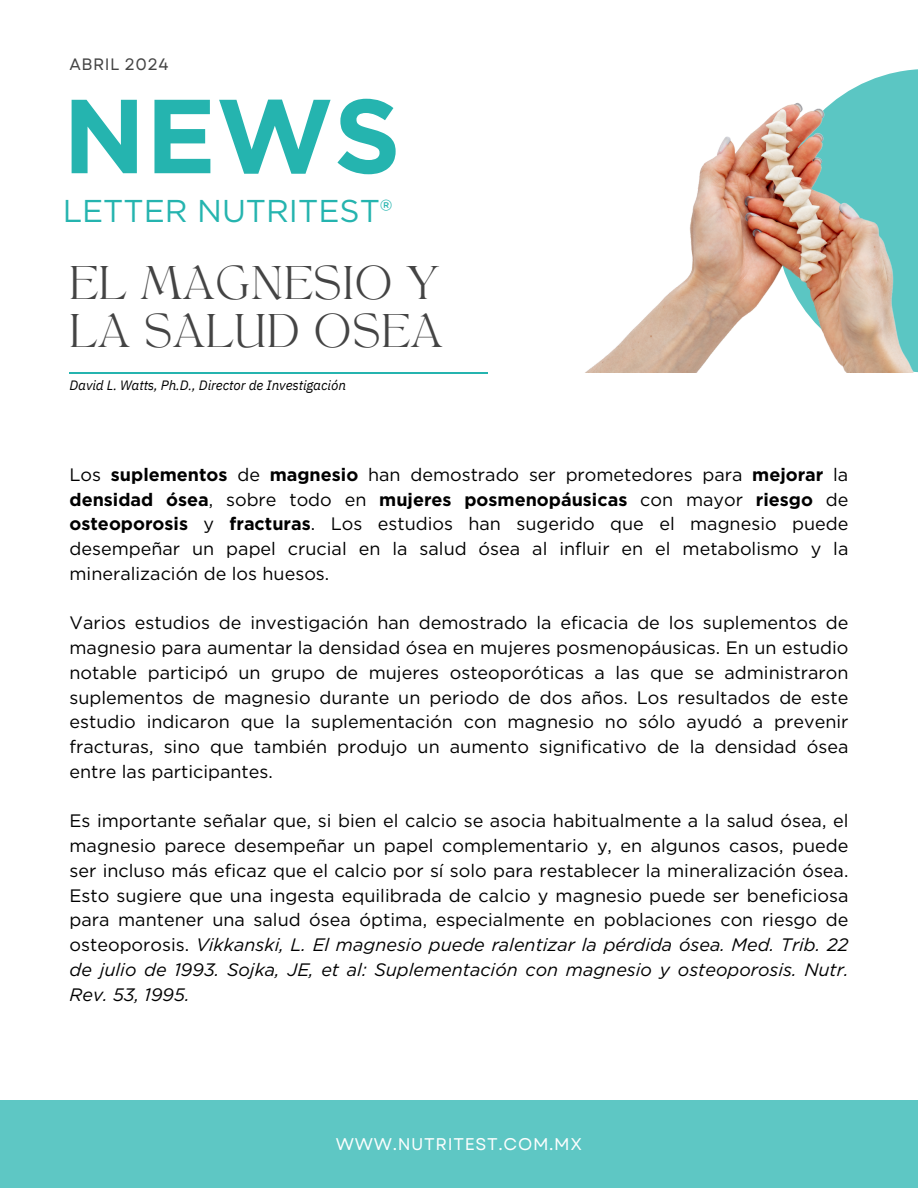
<style>
.page{position:relative;width:918px;height:1188px;background:#fff}
.page>*{position:absolute;margin:0;border:0;box-sizing:border-box;transform-origin:0 0}
.t1{font:700 105px "Gotham";color:#25b4af}
.t2{font:33px/48.3px "TANAEGEAN";letter-spacing:.03em;color:#444}
.t3{font:31.5px "Gotham";color:#25b4af}
.t4{font:18px/24.8px "Gotham";color:#000;text-align:justify}
.t5{font:16.95px "Garet";letter-spacing:.04em;color:#fdfefe}
.t6{font:16.5px "Garet";letter-spacing:.03em;color:#444}
.t7{font:italic 13.5px "IBM Plex Sans";letter-spacing:-.005em;color:#000}
.s1{font-weight:700}
.s2{font-style:italic}
</style>
<div class="page">
<div style="left:0;top:1100px;width:918px;height:88px;background:#5ec7c4"></div>
<img style="left:585px;top:69px;width:331px;height:304px">
<hr style="left:70px;top:372px;width:418px;height:2px;background:#25b4af">
<h3 class="t6" style="left:70px;top:52px;width:101px">ABRIL 2024</h3>
<h3 class="t1" style="left:63px;top:72px;width:340px">NEWS</h3>
<h3 class="t3" style="left:63px;top:192px;width:331px">LETTER NUTRITEST®</h3>
<h1 class="t2" style="left:70px;top:264px;width:375px">EL MAGNESIO Y<br>LA SALUD OSEA</h1>
<h3 class="t7" style="left:70px;top:376px;width:278px">David L. Watts, Ph.D., Director de Investigación</h3>
<h1 class="t4" style="left:70px;top:462px;width:780px">Los <span class="s1">suplementos</span> de <span class="s1">magnesio</span> han demostrado ser prometedores para <span class="s1">mejorar</span> la <span class="s1">densidad ósea</span>, sobre todo en <span class="s1">mujeres posmenopáusicas</span> con mayor <span class="s1">riesgo</span> de <span class="s1">osteoporosis</span> y <span class="s1">fracturas</span>. Los estudios han sugerido que el magnesio puede desempeñar un papel crucial en la salud ósea al influir en el metabolismo y la mineralización de los huesos.</h1>
<p class="t4" style="left:70px;top:611px;width:780px">Varios estudios de investigación han demostrado la eficacia de los suplementos de magnesio para aumentar la densidad ósea en mujeres posmenopáusicas. En un estudio notable participó un grupo de mujeres osteoporóticas a las que se administraron suplementos de magnesio durante un periodo de dos años. Los resultados de este estudio indicaron que la suplementación con magnesio no sólo ayudó a prevenir fracturas, sino que también produjo un aumento significativo de la densidad ósea entre las participantes.</p>
<p class="t4" style="left:70px;top:809px;width:780px">Es importante señalar que, si bien el calcio se asocia habitualmente a la salud ósea, el magnesio parece desempeñar un papel complementario y, en algunos casos, puede ser incluso más eficaz que el calcio por sí solo para restablecer la mineralización ósea.<br>Esto sugiere que una ingesta equilibrada de calcio y magnesio puede ser beneficiosa para mantener una salud ósea óptima, especialmente en poblaciones con riesgo de osteoporosis. <span class="s2">Vikkanski, L. El magnesio puede ralentizar la pérdida ósea. Med. Trib. 22 de julio de 1993. Sojka, JE, et al: Suplementación con magnesio y osteoporosis. Nutr.<br>Rev. 53, 1995.</span></p>
<p class="t5" style="left:336px;top:1131px;width:248px">WWW.NUTRITEST.COM.MX</p>
</div>
